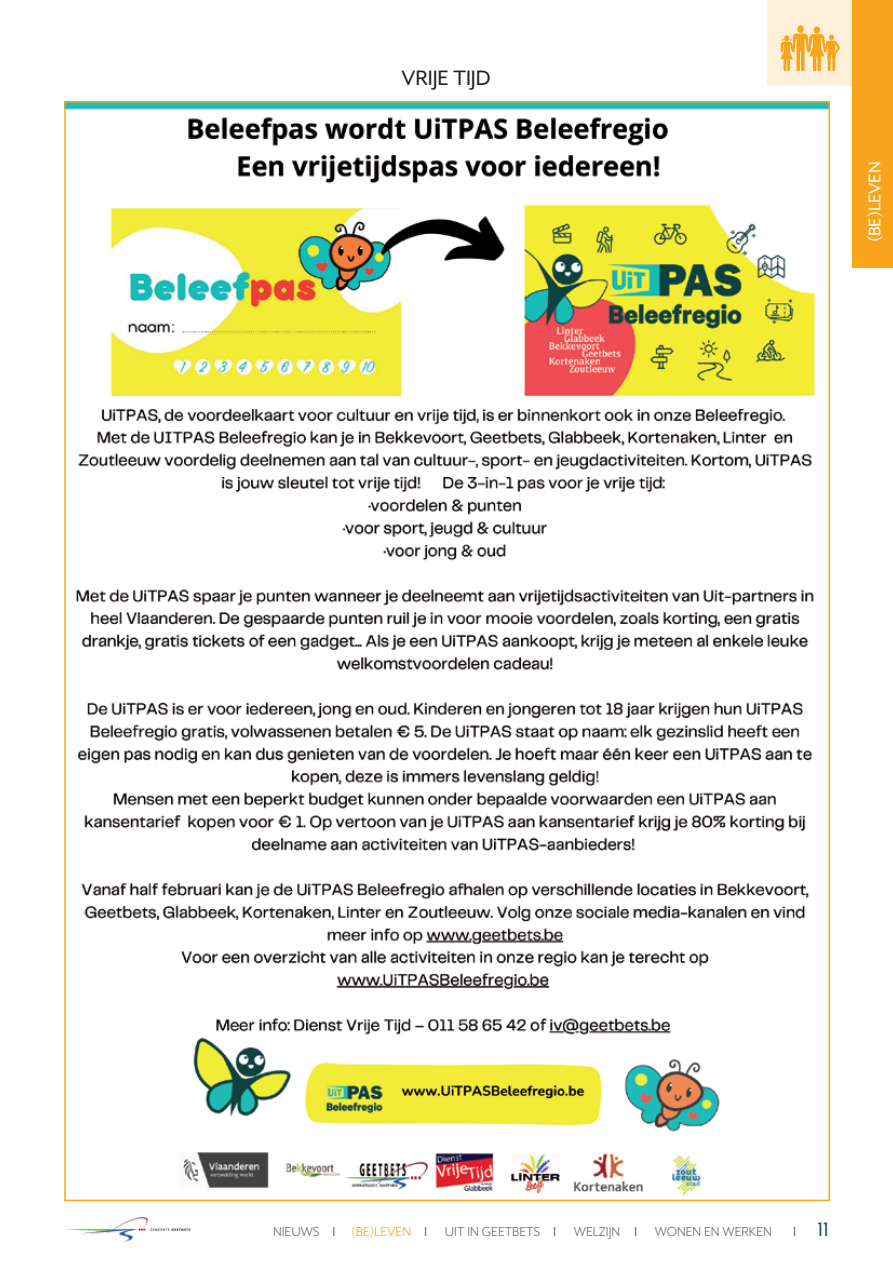
<style>
.page{position:relative;width:893px;height:1263px;background:#fff}
.page>*{position:absolute;margin:0;border:0;box-sizing:border-box;transform-origin:0 0}
.t1{font:24px "Mr Eaves XL Mod OT";color:#231f20}
.t2{font:22.5px "Mr Eaves XL Mod OT";color:#214d88}
.t3{font:19.5px "Mr Eaves XL Mod OT";color:#fff}
.t4{font:15px "Mr Eaves XL Mod OT";color:#6c6d70}
.s1{color:#214d88}
.s2{color:#f9a51b}
</style>
<div class="page">
<img style="left:65px;top:1217px;width:126px;height:25px">
<div style="left:767px;top:0;width:91px;height:85px;background:#feefd8"></div>
<div style="left:853px;top:0;width:40px;height:268px;background:#f9a51b"></div>
<svg style="left:781px;top:25px;width:59px;height:46px"></svg>
<img style="left:67px;top:104px;width:760px;height:1092px">
<h1 class="t1" style="left:402px;top:65px;width:91px">VRIJE TIJD</h1>
<h3 class="t3" style="left:864px;top:242px;width:82px;rotate:-90deg">(BE)LEVEN</h3>
<p class="t4" style="left:273px;top:1223px;width:500px">NIEUWS <span class="s1">❘</span> <span class="s2">(BE)LEVEN</span> <span class="s1">❘</span> UIT IN GEETBETS <span class="s1">❘</span> WELZIJN <span class="s1">❘</span> WONEN EN WERKEN</p>
<h2 class="t2" style="left:794px;top:1217px;width:37px">❘ 11</h2>
</div>
